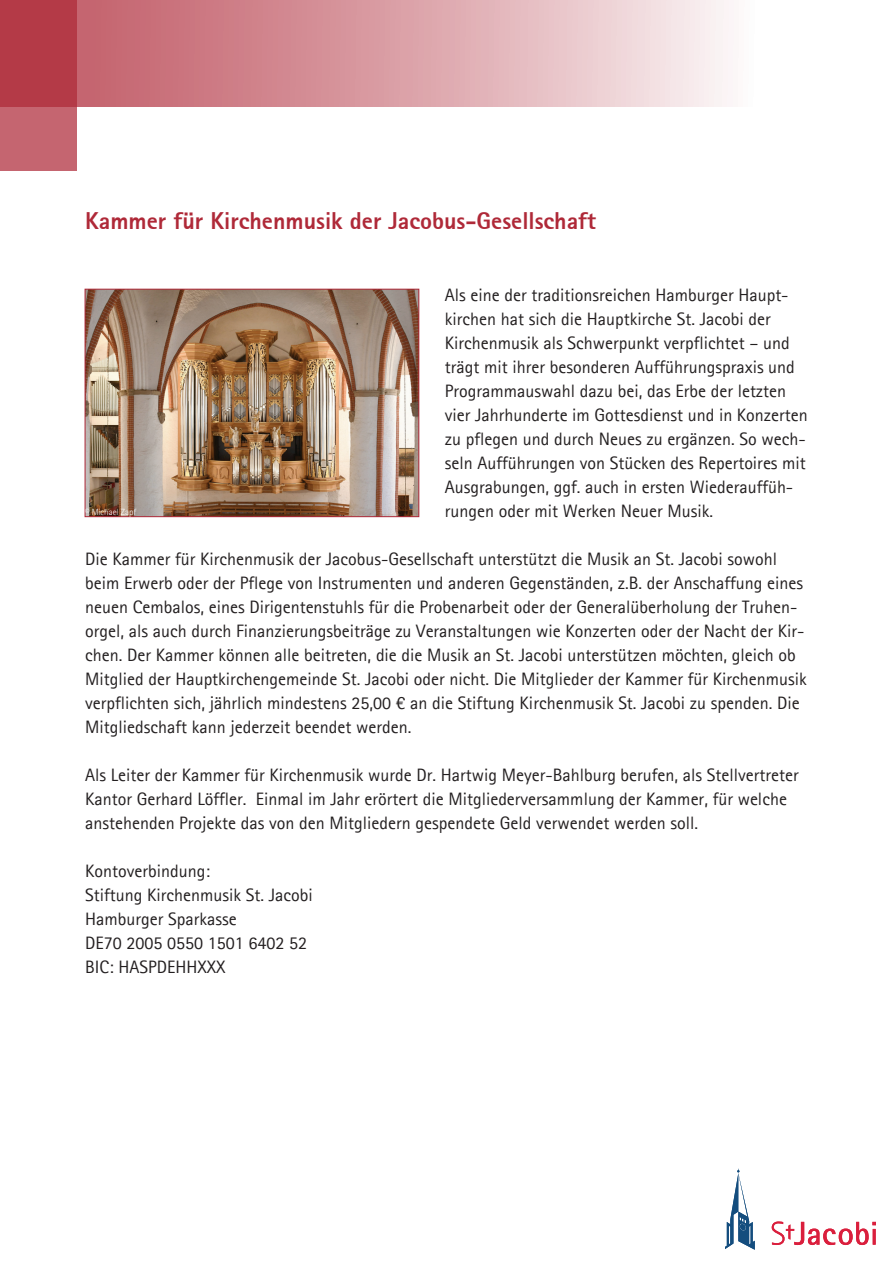
<style>
.page{position:relative;width:893px;height:1263px;background:#fff}
.page>*{position:absolute;margin:0;border:0;box-sizing:border-box;transform-origin:0 0}
.t1{font:800 24px "Agfa Rotis Sans Serif";color:#af2938}
.t2{font:18px/24px "Agfa Rotis Sans Serif";color:#231f20}
.t3{font:300 9px "Agfa Rotis Sans Serif";color:#fff}
</style>
<div class="page">
<div style="left:0;top:0;width:893px;height:106px;background:linear-gradient(to right,#bb4c58,#fff)"></div>
<svg style="left:0;top:0;width:77px;height:170px;background:#ba4956"></svg>
<svg style="left:772px;top:1221px;width:104px;height:24px"></svg>
<svg style="left:725px;top:1170px;width:30px;height:80px"></svg>
<img style="left:87px;top:291px;width:330px;height:224px">
<div style="left:85px;top:289px;width:334px;height:228px;border:1px solid #af2938"></div>
<h1 class="t1" style="left:85px;top:206px;width:512px">Kammer für Kirchenmusik der Jacobus-Gesellschaft</h1>
<p class="t2" style="left:445px;top:283px;width:365px">Als eine der traditionsreichen Hamburger Haupt&shy;kirchen hat sich die Hauptkirche St. Jacobi der Kirchenmusik als Schwerpunkt verpflichtet – und trägt mit ihrer besonderen Aufführungspraxis und Programmauswahl dazu bei, das Erbe der letzten vier Jahrhunderte im Gottesdienst und in Konzerten zu pflegen und durch Neues zu ergänzen. So wech&shy;seln Aufführungen von Stücken des Repertoires mit Ausgrabungen, ggf. auch in ersten Wiederauffüh&shy;rungen oder mit Werken Neuer Musik.</p>
<p class="t2" style="left:85px;top:547px;width:723px">Die Kammer für Kirchenmusik der Jacobus-Gesellschaft unterstützt die Musik an St. Jacobi sowohl beim Erwerb oder der Pflege von Instrumenten und anderen Gegenständen, z.B. der Anschaffung eines neuen Cembalos, eines Dirigentenstuhls für die Probenarbeit oder der Generalüberholung der Truhen&shy;orgel, als auch durch Finanzierungsbeiträge zu Veranstaltungen wie Konzerten oder der Nacht der Kir&shy;chen. Der Kammer können alle beitreten, die die Musik an St. Jacobi unterstützen möchten, gleich ob Mitglied der Hauptkirchengemeinde St. Jacobi oder nicht. Die Mitglieder der Kammer für Kirchenmusik verpflichten sich, jährlich mindestens 25,00 € an die Stiftung Kirchenmusik St. Jacobi zu spenden. Die Mitgliedschaft kann jederzeit beendet werden.</p>
<p class="t2" style="left:85px;top:763px;width:715px">Als Leiter der Kammer für Kirchenmusik wurde Dr. Hartwig Meyer-Bahlburg berufen, als Stellvertreter<br>Kantor Gerhard Löffler. Einmal im Jahr erörtert die Mitgliederversammlung der Kammer, für welche anstehenden Projekte das von den Mitgliedern gespendete Geld verwendet werden soll.</p>
<p class="t2" style="left:85px;top:859px;width:229px">Kontoverbindung:<br>Stiftung Kirchenmusik St. Jacobi<br>Hamburger Sparkasse<br>DE70 2005 0550 1501 6402 52<br>BIC: HASPDEHHXXX</p>
<p class="t3" style="left:85px;top:507px;width:53px">© Michael Zapf</p>
</div>
